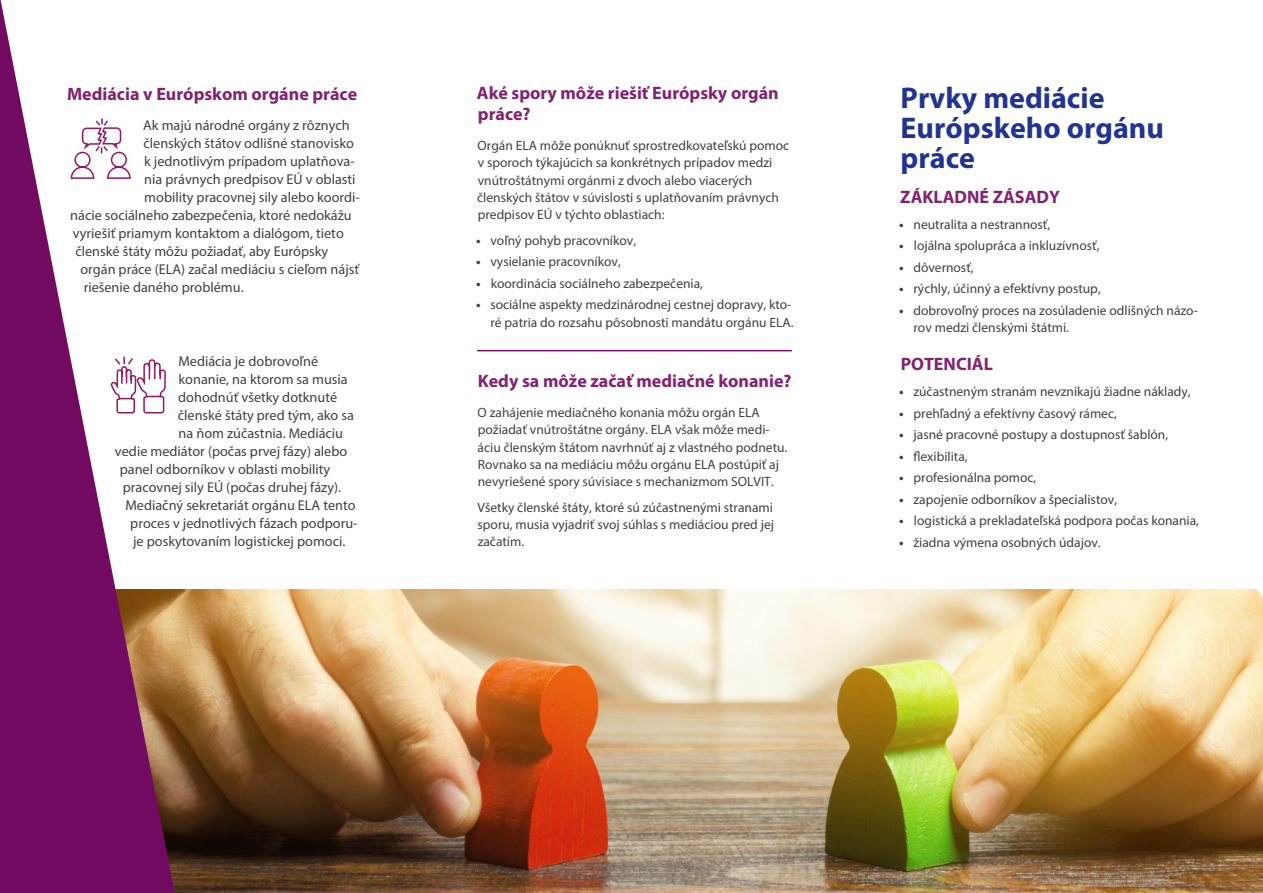
<style>
.page{position:relative;width:1263px;height:893px;background:#fff}
.page>*{position:absolute;margin:0;border:0;box-sizing:border-box;transform-origin:0 0}
.Subtitle_1{font:700 30px/30px "Myriad Pro";color:#223491}
.Subtitle_2_next{font:700 18px/21.6px "Myriad Pro";color:#812272}
.Subtitle_2_sb{font:700 18px "Myriad Pro";color:#812272}
.Subtitle_2{font:700 18px "Myriad Pro";color:#812272}
.Body_text_big{font:14.25px "Myriad Pro";color:#414042}
.Body_text_big_sb{font:14.25px "Myriad Pro";color:#414042}
.Body_Text{font:13.5px/17.2px "Myriad Pro";color:#414042}
.s1{font-weight:700}
</style>
<div class="page">
<img style="left:175px;top:590px;width:1088px;height:303px">
<hr style="left:477px;top:350px;width:315px;height:1px;background:#730a62">
<svg style="left:0;top:0;width:175px;height:893px;fill:#730a62"></svg>
<svg style="left:110px;top:355px;width:57px;height:59px"></svg>
<svg style="left:70px;top:117px;width:62px;height:63px"></svg>
<p class="Subtitle_2_next" style="left:67px;top:82px;width:292px">Mediácia v Európskom orgáne práce</p>
<p class="Body_text_big" style="left:143px;top:117px;width:208px">Ak majú národné orgány z rôznych</p>
<p class="Body_text_big" style="left:143px;top:135px;width:212px">členských štátov odlišné stanovisko</p>
<p class="Body_text_big" style="left:144px;top:153px;width:212px">k jednotlivým prípadom uplatňova-</p>
<p class="Body_text_big" style="left:144px;top:171px;width:213px">nia právnych predpisov EÚ v oblasti</p>
<p class="Body_text_big" style="left:144px;top:189px;width:217px">mobility pracovnej sily alebo koordi-</p>
<p class="Body_text_big" style="left:70px;top:207px;width:283px">nácie sociálneho zabezpečenia, ktoré nedokážu</p>
<p class="Body_text_big" style="left:73px;top:225px;width:272px">vyriešiť priamym kontaktom a dialógom, tieto</p>
<p class="Body_text_big" style="left:75px;top:243px;width:254px">členské štáty môžu požiadať, aby Európsky</p>
<p class="Body_text_big" style="left:80px;top:261px;width:280px">orgán práce (ELA) začal mediáciu s cieľom nájsť</p>
<p class="Body_text_big" style="left:84px;top:279px;width:161px">riešenie daného problému.</p>
<p class="Body_text_big_sb" style="left:178px;top:352px;width:141px">Mediácia je dobrovoľné</p>
<p class="Body_text_big_sb" style="left:179px;top:370px;width:171px">konanie, na ktorom sa musia</p>
<p class="Body_text_big_sb" style="left:178px;top:388px;width:160px">dohodnúť všetky dotknuté</p>
<p class="Body_text_big_sb" style="left:178px;top:406px;width:178px">členské štáty pred tým, ako sa</p>
<p class="Body_text_big_sb" style="left:179px;top:424px;width:166px">na ňom zúčastnia. Mediáciu</p>
<p class="Body_text_big_sb" style="left:115px;top:442px;width:234px">vedie mediátor (počas prvej fázy) alebo</p>
<p class="Body_text_big_sb" style="left:120px;top:460px;width:212px">panel odborníkov v oblasti mobility</p>
<p class="Body_text_big_sb" style="left:123px;top:478px;width:220px">pracovnej sily EÚ (počas druhej fázy).</p>
<p class="Body_text_big_sb" style="left:125px;top:496px;width:232px">Mediačný sekretariát orgánu ELA tento</p>
<p class="Body_text_big_sb" style="left:130px;top:514px;width:229px">proces v jednotlivých fázach podporu-</p>
<p class="Body_text_big_sb" style="left:133px;top:532px;width:214px">je poskytovaním logistickej pomoci.</p>
<p class="Subtitle_2_next" style="left:477px;top:81px;width:303px">Aké spory môže riešiť Európsky orgán práce?</p>
<p class="Body_Text" style="left:477px;top:137px;width:314px">Orgán ELA môže ponúknuť sprostredkovateľskú pomoc v sporoch týkajúcich sa konkrétnych prípadov medzi vnútroštátnymi orgánmi z dvoch alebo viacerých členských štátov v súvislosti s uplatňovaním právnych predpisov EÚ v týchto oblastiach:</p>
<p class="Body_Text" style="left:476px;top:232px;width:161px"><span class="s1">•</span> voľný pohyb pracovníkov,</p>
<p class="Body_Text" style="left:476px;top:253px;width:146px"><span class="s1">•</span> vysielanie pracovníkov,</p>
<p class="Body_Text" style="left:476px;top:275px;width:228px"><span class="s1">•</span> koordinácia sociálneho zabezpečenia,</p>
<p class="Body_Text" style="left:476px;top:296px;width:319px;text-align:right"><span class="s1">•</span> sociálne aspekty medzinárodnej cestnej dopravy, kto&shy;ré patria do rozsahu pôsobnosti mandátu orgánu ELA.</p>
<p class="Subtitle_2_next" style="left:478px;top:370px;width:315px">Kedy sa môže začať mediačné konanie?</p>
<p class="Body_Text" style="left:478px;top:404px;width:311px">O zahájenie mediačného konania môžu orgán ELA požiadať vnútroštátne orgány. ELA však môže medi&shy;áciu členským štátom navrhnúť aj z vlastného podnetu.<br>Rovnako sa na mediáciu môžu orgánu ELA postúpiť aj nevyriešené spory súvisiace s mechanizmom SOLVIT.</p>
<p class="Body_Text" style="left:478px;top:499px;width:298px;text-align:justify">Všetky členské štáty, ktoré sú zúčastnenými stranami sporu, musia vyjadriť svoj súhlas s mediáciou pred jej začatím.</p>
<p class="Subtitle_1" style="left:900px;top:82px;width:265px">Prvky mediácie<br>Európskeho orgánu práce</p>
<p class="Subtitle_2_sb" style="left:900px;top:185px;width:161px">ZÁKLADNÉ ZÁSADY</p>
<p class="Body_Text" style="left:899px;top:215px;width:153px"><span class="s1">•</span> neutralita a nestrannosť,</p>
<p class="Body_Text" style="left:899px;top:237px;width:202px"><span class="s1">•</span> lojálna spolupráca a inkluzívnosť,</p>
<p class="Body_Text" style="left:899px;top:258px;width:76px"><span class="s1">•</span> dôvernosť,</p>
<p class="Body_Text" style="left:899px;top:280px;width:203px"><span class="s1">•</span> rýchly, účinný a efektívny postup,</p>
<p class="Body_Text" style="left:913px;top:301px;width:286px;text-indent:-14px"><span class="s1">•</span> dobrovoľný proces na zosúladenie odlišných názo&shy;rov medzi členskými štátmi.</p>
<p class="Subtitle_2" style="left:901px;top:353px;width:94px">POTENCIÁL</p>
<p class="Body_Text" style="left:899px;top:383px;width:293px"><span class="s1">•</span> zúčastneným stranám nevznikajú žiadne náklady,</p>
<p class="Body_Text" style="left:899px;top:404px;width:219px"><span class="s1">•</span> prehľadný a efektívny časový rámec,</p>
<p class="Body_Text" style="left:899px;top:426px;width:270px"><span class="s1">•</span> jasné pracovné postupy a dostupnosť šablón,</p>
<p class="Body_Text" style="left:899px;top:447px;width:70px"><span class="s1">•</span> flexibilita,</p>
<p class="Body_Text" style="left:899px;top:469px;width:139px"><span class="s1">•</span> profesionálna pomoc,</p>
<p class="Body_Text" style="left:899px;top:490px;width:219px"><span class="s1">•</span> zapojenie odborníkov a špecialistov,</p>
<p class="Body_Text" style="left:899px;top:512px;width:301px"><span class="s1">•</span> logistická a prekladateľská podpora počas konania,</p>
<p class="Body_Text" style="left:899px;top:533px;width:203px"><span class="s1">•</span> žiadna výmena osobných údajov.</p>
</div>
